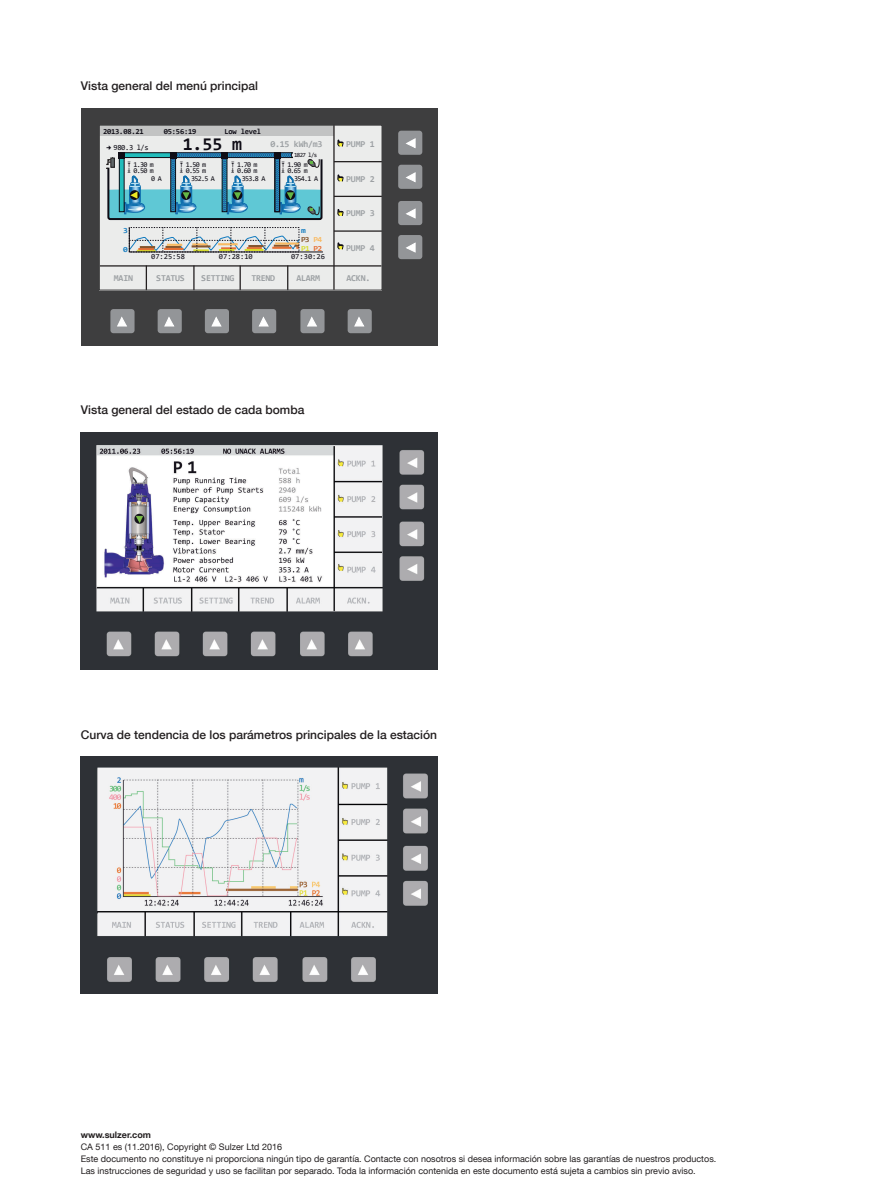
<style>
.page{position:relative;width:893px;height:1191px;background:#fff}
.page>*{position:absolute;margin:0;border:0;box-sizing:border-box;transform-origin:0 0}
.t1{font:700 18px "Consolas";color:#0e0c15}
.Body_text{font:500 12px "Helvetica Neue LT Com";color:#231f20}
.Disclaimer__black{font:9px "Helvetica Neue LT Com";color:#231f20}
.t2{font:700 9px "Consolas";letter-spacing:-.025em;color:#9ca0a3}
.Disclaimer__black-2{font:700 9px "Helvetica Neue LT Com";color:#231f20}
.t3{font:7.65px "Consolas";color:#0e0c15}
.t4{font:700 7.65px "Consolas";letter-spacing:-.025em;color:#0e0c15}
.t5{font:700 7.65px/9.3px "Consolas";letter-spacing:-.08em;color:#86562e;scale:1.11 1}
.t6{font:700 7.65px "Consolas";color:#107abf;scale:1.11 1}
.t7{font:7.35px/6.3px "Consolas";letter-spacing:-.1em;color:#0e0c15}
.t8{font:6.3px "Consolas";color:#0e0c15}
.s1{color:#107abf}
.s2{color:#f9ba62}
.s3{color:#d6dc2d}
.s4{color:#e66f34}
</style>
<div class="page">
<div style="left:81px;top:108px;width:356px;height:238px;background:#3e3e3f"></div>
<div style="left:100px;top:125px;width:282px;height:165px;background:#ebeceb"></div>
<div style="left:110px;top:309px;width:25px;height:24px;background:#939598;border-radius:3px"></div>
<svg style="left:117px;top:316px;width:10px;height:11px"></svg>
<div style="left:158px;top:309px;width:24px;height:24px;background:#939598;border-radius:3px"></div>
<svg style="left:164px;top:317px;width:11px;height:10px"></svg>
<div style="left:205px;top:309px;width:24px;height:24px;background:#939598;border-radius:3px"></div>
<svg style="left:211px;top:316px;width:11px;height:11px"></svg>
<div style="left:252px;top:309px;width:24px;height:24px;background:#939598;border-radius:3px"></div>
<svg style="left:258px;top:316px;width:11px;height:11px"></svg>
<div style="left:300px;top:309px;width:25px;height:24px;background:#939598;border-radius:3px"></div>
<svg style="left:307px;top:316px;width:10px;height:11px"></svg>
<div style="left:348px;top:309px;width:24px;height:24px;background:#939598;border-radius:3px"></div>
<svg style="left:354px;top:317px;width:11px;height:10px"></svg>
<div style="left:398px;top:235px;width:24px;height:24px;background:#939598;border-radius:3px"></div>
<svg style="left:406px;top:242px;width:10px;height:11px"></svg>
<div style="left:398px;top:201px;width:24px;height:24px;background:#939598;border-radius:3px"></div>
<svg style="left:405px;top:208px;width:11px;height:11px"></svg>
<div style="left:398px;top:165px;width:24px;height:24px;background:#939598;border-radius:3px"></div>
<svg style="left:405px;top:172px;width:11px;height:11px"></svg>
<div style="left:398px;top:131px;width:24px;height:24px;background:#939598;border-radius:3px"></div>
<svg style="left:405px;top:138px;width:11px;height:11px"></svg>
<div style="left:100px;top:126px;width:234px;height:10px;background:#c2c3c3"></div>
<hr style="left:100px;top:265px;width:281px;height:1px;background:#231f20">
<hr style="left:333px;top:125px;width:2px;height:165px;background:#231f20">
<hr style="left:334px;top:161px;width:48px;height:1px;background:#231f20">
<hr style="left:334px;top:196px;width:48px;height:1px;background:#231f20">
<hr style="left:334px;top:230px;width:48px;height:2px;background:#231f20">
<svg style="left:287px;top:265px;width:1px;height:24px"></svg>
<svg style="left:240px;top:265px;width:1px;height:24px"></svg>
<hr style="left:193px;top:265px;width:2px;height:25px;background:#231f20">
<svg style="left:146px;top:265px;width:1px;height:24px"></svg>
<div style="left:99px;top:125px;width:284px;height:166px;border:1px solid #3e3e3f"></div>
<svg style="left:338px;top:140px;width:5px;height:7px"></svg>
<svg style="left:338px;top:174px;width:5px;height:8px"></svg>
<svg style="left:338px;top:209px;width:5px;height:7px"></svg>
<svg style="left:338px;top:242px;width:5px;height:8px"></svg>
<svg style="left:129px;top:227px;width:194px;height:26px"></svg>
<img style="left:81px;top:432px;width:356px;height:238px">
<img style="left:81px;top:756px;width:356px;height:238px">
<svg style="left:106px;top:152px;width:217px;height:69px"></svg>
<p class="Body_text" style="left:81px;top:79px;width:179px">Vista general del menú principal</p>
<p class="t4" style="left:103px;top:127px;width:42px">2013.08.21</p>
<p class="t4" style="left:164px;top:127px;width:34px">05:56:19</p>
<p class="t4" style="left:225px;top:127px;width:38px">Low level</p>
<p class="t3" style="left:114px;top:142px;width:37px">980.3 l/s</p>
<p class="t1" style="left:183px;top:133px;width:61px">1.55 m</p>
<p class="t2" style="left:270px;top:138px;width:54px">0.15 kWh/m3</p>
<p class="t8" style="left:294px;top:150px;width:25px">1827 l/s</p>
<p class="t7" style="left:134px;top:161px;width:22px">1.30 m<br>0.50 m</p>
<p class="t7" style="left:186px;top:161px;width:22px">1.50 m<br>0.55 m</p>
<p class="t7" style="left:237px;top:161px;width:22px">1.70 m<br>0.60 m</p>
<p class="t7" style="left:287px;top:161px;width:22px">1.90 m<br>0.65 m</p>
<p class="t7" style="left:191px;top:176px;width:25px">352.5 A</p>
<p class="t7" style="left:242px;top:176px;width:25px">353.8 A</p>
<p class="t7" style="left:294px;top:176px;width:25px">354.1 A</p>
<p class="t7" style="left:151px;top:176px;width:12px">0 A</p>
<p class="t6" style="left:123px;top:226px;width:6px">3</p>
<p class="t6" style="left:123px;top:244px;width:6px">0</p>
<p class="t5" style="left:301px;top:225px;width:21px"><span class="s1">m<br></span>P3 <span class="s2">P4<br></span><span class="s3">P1</span> <span class="s4">P2</span></p>
<p class="t3" style="left:151px;top:251px;width:35px">07:25:58</p>
<p class="t3" style="left:219px;top:251px;width:35px">07:28:10</p>
<p class="t3" style="left:291px;top:251px;width:35px">07:30:26</p>
<p class="t2" style="left:346px;top:138px;width:30px">PUMP 1</p>
<p class="t2" style="left:346px;top:173px;width:30px">PUMP 2</p>
<p class="t2" style="left:346px;top:207px;width:30px">PUMP 3</p>
<p class="t2" style="left:346px;top:242px;width:30px">PUMP 4</p>
<p class="t2" style="left:114px;top:273px;width:21px">MAIN</p>
<p class="t2" style="left:156px;top:273px;width:30px">STATUS</p>
<p class="t2" style="left:201px;top:273px;width:35px">SETTING</p>
<p class="t2" style="left:251px;top:273px;width:25px">TREND</p>
<p class="t2" style="left:296px;top:273px;width:25px">ALARM</p>
<p class="t2" style="left:346px;top:273px;width:25px">ACKN.</p>
<p class="Body_text" style="left:81px;top:403px;width:225px">Vista general del estado de cada bomba</p>
<p class="Body_text" style="left:81px;top:727px;width:358px">Curva de tendencia de los parámetros principales de la estación</p>
<p class="Disclaimer__black-2" style="left:81px;top:1129px;width:72px">www.sulzer.com</p>
<p class="Disclaimer__black" style="left:81px;top:1141px;width:203px">CA 511 es (11.2016), Copyright © Sulzer Ltd 2016</p>
<p class="Disclaimer__black" style="left:81px;top:1153px;width:637px">Este documento no constituye ni proporciona ningún tipo de garantía. Contacte con nosotros si desea información sobre las garantías de nuestros productos.</p>
<p class="Disclaimer__black" style="left:81px;top:1165px;width:616px">Las instrucciones de seguridad y uso se facilitan por separado. Toda la información contenida en este documento está sujeta a cambios sin previo aviso.</p>
</div>
